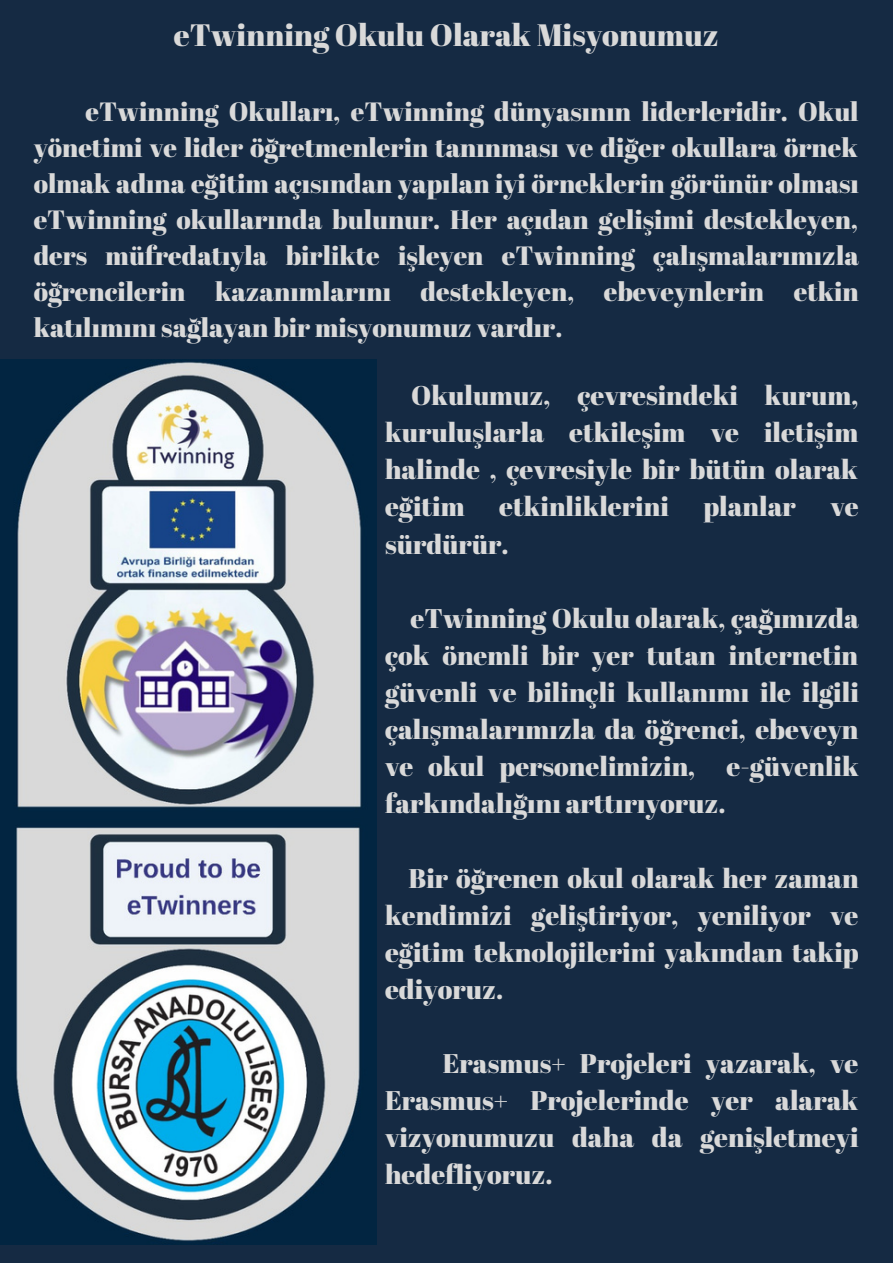
<style>
.page{position:relative;width:893px;height:1264px;background:#fff}
.page>*{position:absolute;margin:0;border:0;box-sizing:border-box;transform-origin:0 0}
.t1{font:30.9px "Abril Fatface";color:#d9d9d9}
.t2{font:27px/37px "Abril Fatface";color:#d9d9d9;text-align:justify}
.t3{font:26.4px/36px "Abril Fatface";color:#d9d9d9;text-align:justify}
</style>
<div class="page">
<div style="left:0;top:0;width:892px;height:1262px;background:#152a43"></div>
<img style="left:0;top:359px;width:377px;height:885px">
<p class="t1" style="left:174px;top:14px;width:546px">eTwinning Okulu Olarak Misyonumuz</p>
<p class="t3" style="left:34px;top:93px;width:826px;text-indent:52px">eTwinning Okulları, eTwinning dünyasının liderleridir. Okul yönetimi ve lider öğretmenlerin tanınması ve diğer okullara örnek olmak adına eğitim açısından yapılan iyi örneklerin görünür olması eTwinning okullarında bulunur. Her açıdan gelişimi destekleyen, ders müfredatıyla birlikte işleyen eTwinning çalışmalarımızla öğrencilerin kazanımlarını destekleyen, ebeveynlerin etkin katılımını sağlayan bir misyonumuz vardır.</p>
<p class="t2" style="left:385px;top:376px;width:475px;text-indent:26px">Okulumuz, çevresindeki kurum, kuruluşlarla etkileşim ve iletişim halinde , çevresiyle bir bütün olarak eğitim</p>
<p class="t2" style="left:499px;top:487px;width:168px">etkinliklerini</p>
<p class="t2" style="left:703px;top:487px;width:94px">planlar</p>
<p class="t2" style="left:830px;top:487px;width:30px">ve</p>
<p class="t2" style="left:385px;top:524px;width:125px">sürdürür.</p>
<p class="t2" style="left:385px;top:599px;width:475px;text-indent:25px">eTwinning Okulu olarak, çağımızda çok önemli bir yer tutan internetin güvenli ve bilinçli kullanımı ile ilgili çalışmalarımızla da öğrenci, ebeveyn ve okul personelimizin, e-güvenlik farkındalığını arttırıyoruz.</p>
<p class="t2" style="left:385px;top:858px;width:475px;text-indent:24px">Bir öğrenen okul olarak her zaman kendimizi geliştiriyor, yeniliyor ve eğitim teknolojilerini yakından takip ediyoruz.</p>
<p class="t2" style="left:385px;top:1044px;width:475px;text-indent:58px">Erasmus+ Projeleri yazarak, ve Erasmus+ Projelerinde yer alarak vizyonumuzu daha da genişletmeyi hedefliyoruz.</p>
</div>
